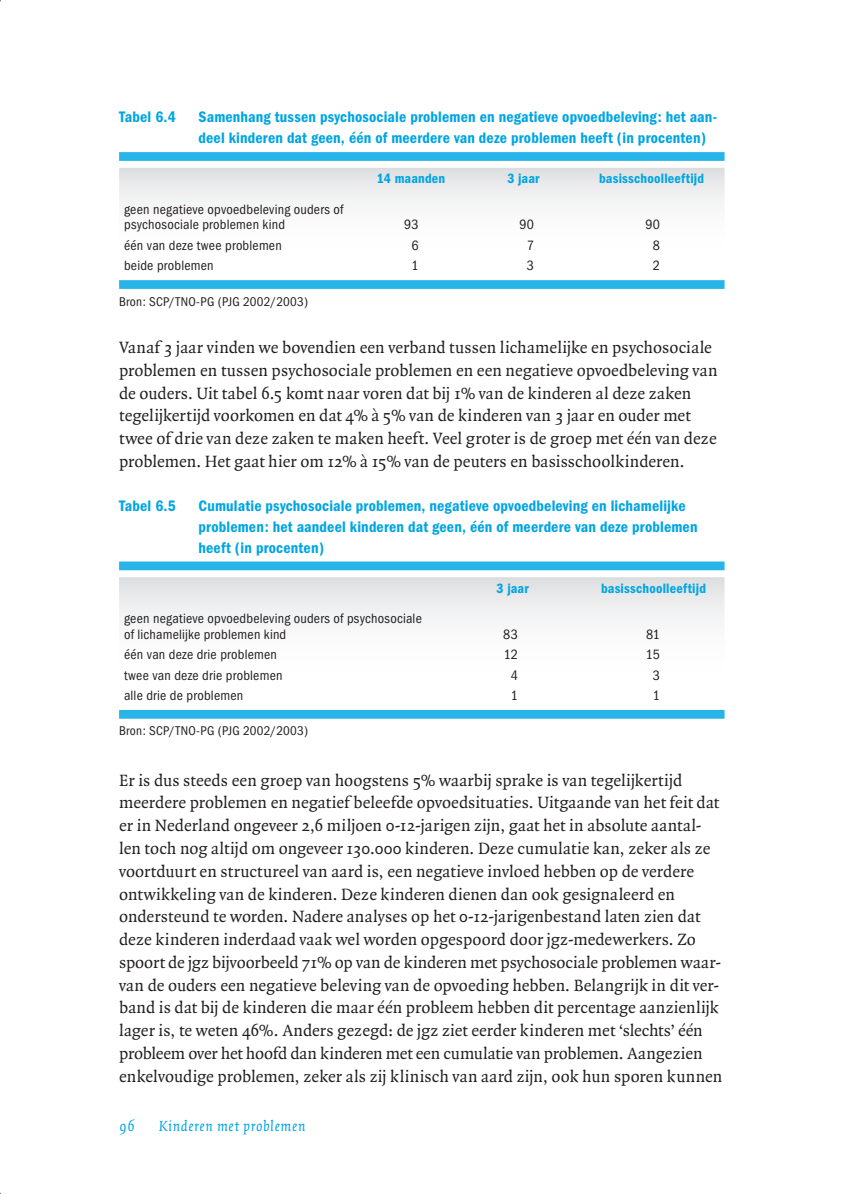
<style>
.page{position:relative;width:843px;height:1194px;background:#fff}
.page>*{position:absolute;margin:0;border:0;box-sizing:border-box;transform-origin:0 0}
.t1{font:17.5px/22.8px "Quadraat";letter-spacing:.005em;color:#231f20}
.t2{font:600 condensed 15.75px/21px "Franklin Gothic";letter-spacing:.01em;color:#00a5e3}
.t3{font:italic 15.75px "Quadraat";letter-spacing:.04em;color:#00a5e3}
.t4{font:condensed 14px/15.8px "Franklin Gothic";letter-spacing:.015em;color:#231f20}
.t5{font:600 condensed 14px "Franklin Gothic";letter-spacing:.015em;color:#00a5e3}
.t6{font:condensed 13.12px "Franklin Gothic";letter-spacing:.02em;color:#231f20}
</style>
<div class="page">
<div style="left:119px;top:152px;width:605px;height:9px;background:#27b5e9"></div>
<div style="left:119px;top:280px;width:605px;height:9px;background:#27b5e9"></div>
<div style="left:119px;top:561px;width:605px;height:9px;background:#27b5e9"></div>
<div style="left:119px;top:709px;width:605px;height:9px;background:#27b5e9"></div>
<svg style="left:119px;top:168px;width:605px;height:36px"></svg>
<svg style="left:119px;top:577px;width:605px;height:44px"></svg>
<p class="t2" style="left:119px;top:107px;width:58px">Tabel 6.4</p>
<p class="t2" style="left:198px;top:107px;width:520px">Samenhang tussen psychosociale problemen en negatieve opvoedbeleving: het aan&shy;deel kinderen dat geen, één of meerdere van deze problemen heeft (in procenten)</p>
<p class="t5" style="left:377px;top:170px;width:70px">14 maanden</p>
<p class="t5" style="left:507px;top:170px;width:34px">3 jaar</p>
<p class="t5" style="left:599px;top:170px;width:106px">basisschoolleeftijd</p>
<p class="t4" style="left:124px;top:201px;width:221px">geen negatieve opvoedbeleving ouders of psychosociale problemen kind</p>
<p class="t4" style="left:404px;top:217px;width:16px">93</p>
<p class="t4" style="left:519px;top:217px;width:16px">90</p>
<p class="t4" style="left:645px;top:217px;width:16px">90</p>
<p class="t4" style="left:124px;top:237px;width:159px">één van deze twee problemen</p>
<p class="t4" style="left:411px;top:237px;width:9px">6</p>
<p class="t4" style="left:527px;top:237px;width:9px">7</p>
<p class="t4" style="left:653px;top:237px;width:9px">8</p>
<p class="t4" style="left:124px;top:258px;width:91px">beide problemen</p>
<p class="t4" style="left:411px;top:258px;width:9px">1</p>
<p class="t4" style="left:527px;top:258px;width:9px">3</p>
<p class="t4" style="left:653px;top:258px;width:9px">2</p>
<p class="t6" style="left:119px;top:294px;width:190px">Bron: SCP/TNO-PG (PJG 2002/2003)</p>
<p class="t1" style="left:119px;top:336px;width:600px">Vanaf 3 jaar vinden we bovendien een verband tussen lichamelijke en psychosociale problemen en tussen psychosociale problemen en een negatieve opvoedbeleving van de ouders. Uit tabel 6.5 komt naar voren dat bij 1% van de kinderen al deze zaken tegelijkertijd voorkomen en dat 4% à 5% van de kinderen van 3 jaar en ouder met twee of drie van deze zaken te maken heeft. Veel groter is de groep met één van deze problemen. Het gaat hier om 12% à 15% van de peuters en basisschoolkinderen.</p>
<p class="t2" style="left:119px;top:495px;width:58px">Tabel 6.5</p>
<p class="t2" style="left:198px;top:495px;width:500px">Cumulatie psychosociale problemen, negatieve opvoedbeleving en lichamelijke problemen: het aandeel kinderen dat geen, één of meerdere van deze problemen heeft (in procenten)</p>
<p class="t5" style="left:496px;top:580px;width:34px">3 jaar</p>
<p class="t5" style="left:601px;top:580px;width:106px">basisschoolleeftijd</p>
<p class="t4" style="left:124px;top:610px;width:299px">geen negatieve opvoedbeleving ouders of psychosociale of lichamelijke problemen kind</p>
<p class="t4" style="left:503px;top:626px;width:16px">83</p>
<p class="t4" style="left:646px;top:626px;width:15px">81</p>
<p class="t4" style="left:124px;top:646px;width:154px">één van deze drie problemen</p>
<p class="t4" style="left:504px;top:646px;width:16px">12</p>
<p class="t4" style="left:646px;top:646px;width:16px">15</p>
<p class="t4" style="left:124px;top:667px;width:160px">twee van deze drie problemen</p>
<p class="t4" style="left:511px;top:667px;width:9px">4</p>
<p class="t4" style="left:653px;top:667px;width:9px">3</p>
<p class="t4" style="left:124px;top:687px;width:121px">alle drie de problemen</p>
<p class="t4" style="left:511px;top:687px;width:9px">1</p>
<p class="t4" style="left:653px;top:687px;width:9px">1</p>
<p class="t6" style="left:119px;top:723px;width:190px">Bron: SCP/TNO-PG (PJG 2002/2003)</p>
<p class="t1" style="left:119px;top:769px;width:605px">Er is dus steeds een groep van hoogstens 5% waarbij sprake is van tegelijkertijd meerdere problemen en negatief beleefde opvoedsituaties. Uitgaande van het feit dat er in Nederland ongeveer 2,6 miljoen 0-12-jarigen zijn, gaat het in absolute aantal&shy;len toch nog altijd om ongeveer 130.000 kinderen. Deze cumulatie kan, zeker als ze voortduurt en structureel van aard is, een negatieve invloed hebben op de verdere ontwikkeling van de kinderen. Deze kinderen dienen dan ook gesignaleerd en ondersteund te worden. Nadere analyses op het 0-12-jarigenbestand laten zien dat deze kinderen inderdaad vaak wel worden opgespoord door jgz-medewerkers. Zo spoort de jgz bijvoorbeeld 71% op van de kinderen met psychosociale problemen waar&shy;van de ouders een negatieve beleving van de opvoeding hebben. Belangrijk in dit ver&shy;band is dat bij de kinderen die maar één probleem hebben dit percentage aanzienlijk lager is, te weten 46%. Anders gezegd: de jgz ziet eerder kinderen met ‘slechts’ één probleem over het hoofd dan kinderen met een cumulatie van problemen. Aangezien enkelvoudige problemen, zeker als zij klinisch van aard zijn, ook hun sporen kunnen</p>
<p class="t3" style="left:119px;top:1117px;width:17px">96</p>
<p class="t3" style="left:159px;top:1117px;width:148px">Kinderen met problemen</p>
</div>
